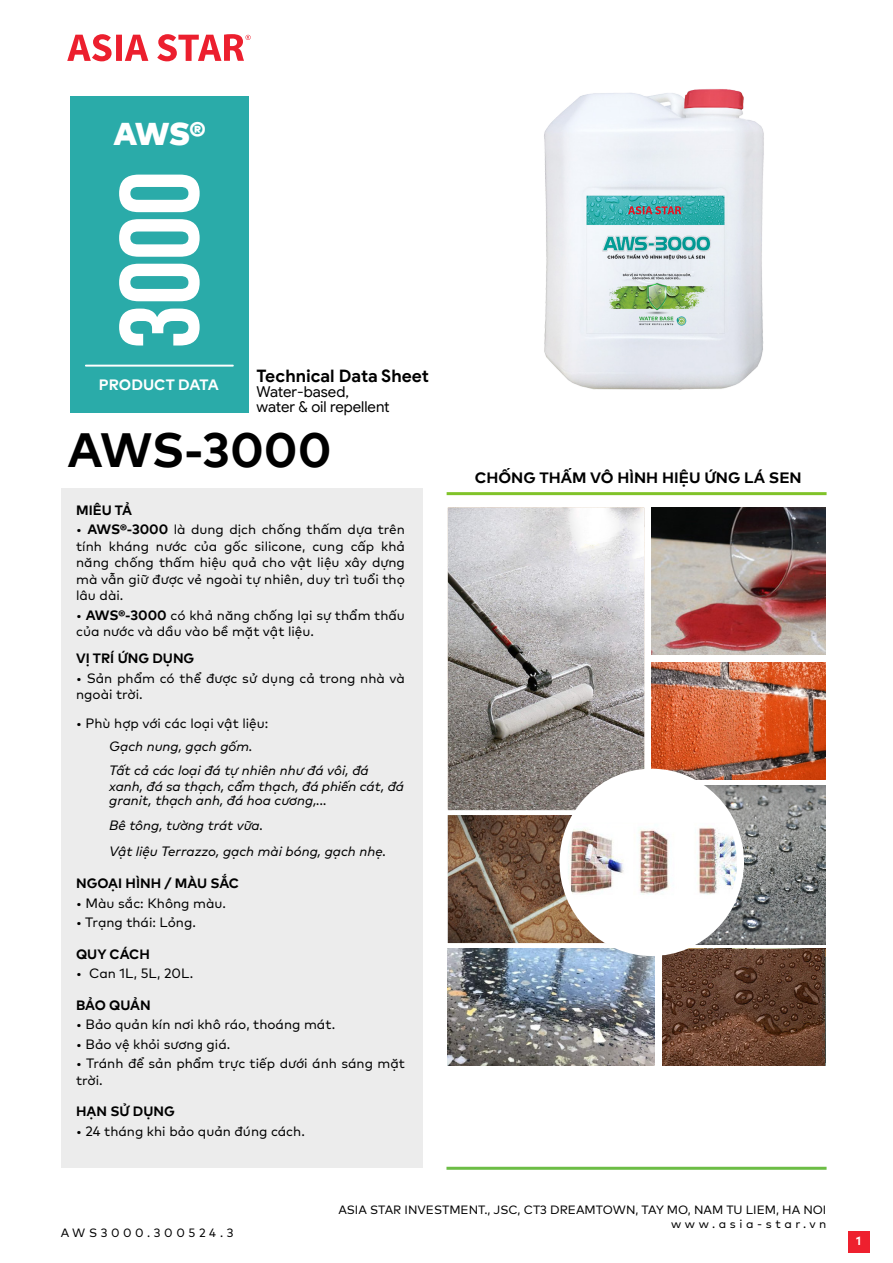
<style>
.page{position:relative;width:893px;height:1263px;background:#fff}
.page>*{position:absolute;margin:0;border:0;box-sizing:border-box;transform-origin:0 0}
.t1{font:112.5px "UTM Bebas";color:#fff}
.t2{font:48px "UAS Bold";color:#000}
.t3{font:31.5px "UAS Black";color:#fff}
.t4{font:700 17.25px "Google Sans";color:#000}
.t5{font:15px/15px "Google Sans";letter-spacing:-.005em;color:#000}
.t6{font:15px "UAS Bold";color:#000}
.t7{font:15px "UAS Bold";color:#fff}
.t8{font:13.5px/16.5px "UAS Book";color:#000}
.t9{font:italic 13.5px/24px "UAS Book";color:#000}
.t10{font:13.5px "UAS Bold";color:#000}
.t11{font:12px/14.4px "UAS Book";color:#000;text-align:right}
.t12{font:12px "UAS Book";letter-spacing:.3em;color:#000}
.t13{font:12px "UAS Bold";color:#fff}
.s1{font-family:"UAS Bold"}
</style>
<div class="page">
<hr style="left:446px;top:1167px;width:380px;height:3px;background:#6cbd45">
<svg style="left:67px;top:34px;width:184px;height:27px"></svg>
<div style="left:70px;top:96px;width:179px;height:316px;background:#2aaba9"></div>
<hr style="left:85px;top:365px;width:149px;height:2px;background:#fff">
<div style="left:61px;top:488px;width:361px;height:680px;background:#ececec"></div>
<div style="left:848px;top:1231px;width:21px;height:21px;background:#ee202e"></div>
<img style="left:544px;top:89px;width:220px;height:300px">
<hr style="left:447px;top:492px;width:380px;height:3px;background:#80c329">
<img style="left:448px;top:949px;width:377px;height:117px">
<img style="left:448px;top:949px;width:206px;height:116px">
<img style="left:662px;top:949px;width:162px;height:117px">
<img style="left:652px;top:662px;width:173px;height:118px">
<img style="left:737px;top:786px;width:88px;height:158px">
<img style="left:448px;top:508px;width:196px;height:268px">
<div style="left:559px;top:769px;width:185px;height:187px;background:#fff;border-radius:50%"></div>
<svg style="left:448px;top:776px;width:289px;height:173px"></svg>
<img style="left:567px;top:823px;width:170px;height:79px">
<img style="left:651px;top:507px;width:174px;height:147px">
<h3 class="t3" style="left:114px;top:109px;width:93px">AWS®</h3>
<h1 class="t1" style="left:78px;top:349px;width:180px;rotate:-90deg">3000</h1>
<p class="t7" style="left:99px;top:373px;width:121px">PRODUCT DATA</p>
<p class="t4" style="left:256px;top:365px;width:174px">Technical Data Sheet</p>
<p class="t5" style="left:256px;top:384px;width:135px">Water-based, water &amp; oil repellent</p>
<h2 class="t2" style="left:68px;top:413px;width:266px">AWS-3000</h2>
<p class="t10" style="left:76px;top:500px;width:58px">MIÊU TẢ</p>
<p class="t8" style="left:76px;top:520px;width:330px;text-align:justify">• <span class="s1">AWS®-3000</span> là dung dịch chống thấm dựa trên tính kháng nước của gốc silicone, cung cấp khả năng chống thấm hiệu quả cho vật liệu xây dựng mà vẫn giữ được vẻ ngoài tự nhiên, duy trì tuổi thọ lâu dài.</p>
<p class="t8" style="left:76px;top:606px;width:330px">• <span class="s1">AWS®-3000</span> có khả năng chống lại sự thẩm thấu của nước và dầu vào bề mặt vật liệu.</p>
<p class="t10" style="left:76px;top:648px;width:120px">VỊ TRÍ ỨNG DỤNG</p>
<p class="t8" style="left:76px;top:669px;width:330px">• Sản phẩm có thể được sử dụng cả trong nhà và ngoài trời.</p>
<p class="t8" style="left:76px;top:713px;width:194px">• Phù hợp với các loại vật liệu:</p>
<p class="t9" style="left:109px;top:733px;width:261px">Gạch nung, gạch gốm.<br>Tất cả các loại đá tự nhiên như đá vôi, đá</p>
<p class="t9" style="left:109px;top:778px;width:296px;line-height:13.5px">xanh, đá sa thạch, cẩm thạch, đá phiến cát, đá granit, thạch anh, đá hoa cương,...</p>
<p class="t9" style="left:109px;top:811px;width:278px;line-height:25.5px">Bê tông, tường trát vữa.<br>Vật liệu Terrazzo, gạch mài bóng, gạch nhẹ.</p>
<p class="t10" style="left:76px;top:873px;width:164px">NGOẠI HÌNH / MÀU SẮC</p>
<p class="t8" style="left:76px;top:894px;width:151px">• Màu sắc: Không màu.</p>
<p class="t8" style="left:76px;top:913px;width:121px">• Trạng thái: Lỏng.</p>
<p class="t10" style="left:76px;top:944px;width:75px">QUY CÁCH</p>
<p class="t8" style="left:76px;top:964px;width:119px">• Can 1L, 5L, 20L.</p>
<p class="t10" style="left:76px;top:995px;width:76px">BẢO QUẢN</p>
<p class="t8" style="left:76px;top:1015px;width:261px">• Bảo quản kín nơi khô ráo, thoáng mát.</p>
<p class="t8" style="left:76px;top:1035px;width:156px">• Bảo vệ khỏi sương giá.</p>
<p class="t8" style="left:76px;top:1054px;width:330px">• Tránh để sản phẩm trực tiếp dưới ánh sáng mặt trời.</p>
<p class="t10" style="left:76px;top:1101px;width:100px">HẠN SỬ DỤNG</p>
<p class="t8" style="left:76px;top:1122px;width:230px">• 24 tháng khi bảo quản đúng cách.</p>
<p class="t6" style="left:475px;top:467px;width:328px">CHỐNG THẤM VÔ HÌNH HIỆU ỨNG LÁ SEN</p>
<p class="t12" style="left:61px;top:1223px;width:174px">AWS3000.300524.3</p>
<p class="t11" style="left:338px;top:1201px;width:490px">ASIA STAR INVESTMENT., JSC, CT3 DREAMTOWN, TAY MO, NAM TU LIEM, HA NOI www.asia-star.vn</p>
<p class="t13" style="left:856px;top:1232px;width:6px">1</p>
</div>
